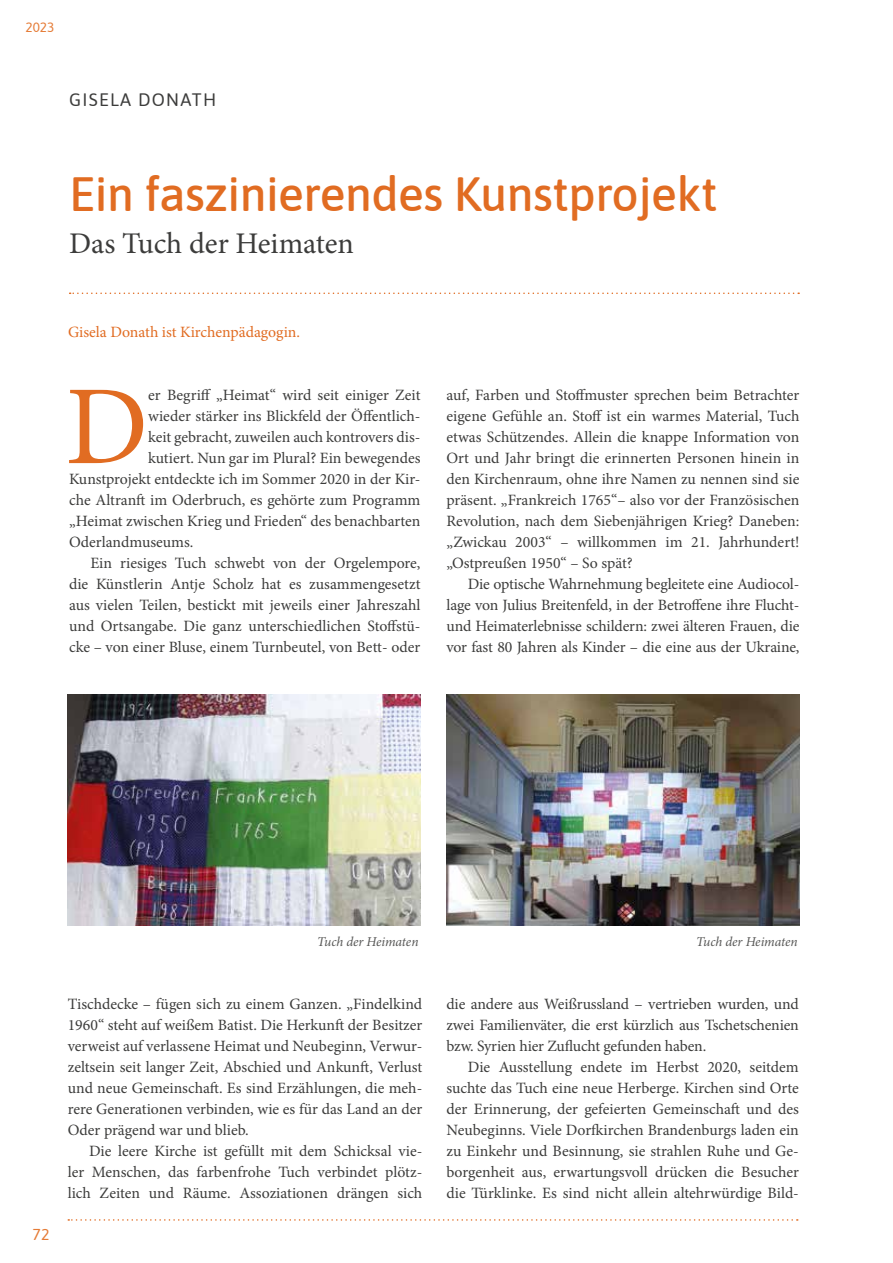
<style>
.page{position:relative;width:893px;height:1263px;background:#fff}
.page>*{position:absolute;margin:0;border:0;box-sizing:border-box;transform-origin:0 0}
.t1{font:112.65px "Minion Pro";color:#e16c22}
.t2{font:500 48px "Asap";letter-spacing:-.01em;color:#e16c22}
.t3{font:30px "Minion Pro";color:#3c3c3b}
.t4{font:18px "Asap";letter-spacing:.07em;color:#3c3c3b}
.t5{font:15.75px/21px "Minion Pro";color:#3c3c3b;text-align:justify}
.t6{font:15.75px "Minion Pro";letter-spacing:-.005em;color:#e16c22}
.t7{font:15.75px "Asap";color:#e57b36}
.t8{font:italic 13.5px "Minion Pro";letter-spacing:-.01em;color:#575756}
.t9{font:13.5px "Asap";color:#e57b36}
</style>
<div class="page">
<svg style="left:70px;top:293px;width:729px;height:1px"></svg>
<img style="left:68px;top:694px;width:353px;height:232px">
<img style="left:446px;top:694px;width:353px;height:231px">
<svg style="left:68px;top:1219px;width:730px;height:2px"></svg>
<p class="t9" style="left:26px;top:18px;width:30px">2023</p>
<p class="t4" style="left:69px;top:87px;width:149px">GISELA DONATH</p>
<h2 class="t2" style="left:69px;top:161px;width:650px">Ein faszinierendes Kunstprojekt</h2>
<h3 class="t3" style="left:69px;top:223px;width:286px">Das Tuch der Heimaten</h3>
<p class="t6" style="left:68px;top:321px;width:234px">Gisela Donath ist Kirchenpädagogin.</p>
<h1 class="t1" style="left:65px;top:352px;width:84px">D</h1>
<p class="t5" style="left:148px;top:385px;width:274px">er Begriff „Heimat“ wird seit einiger Zeit</p>
<p class="t5" style="left:148px;top:406px;width:274px">wieder stärker ins Blickfeld der Öffentlich-</p>
<p class="t5" style="left:148px;top:427px;width:274px">keit gebracht, zuweilen auch kontrovers dis-</p>
<p class="t5" style="left:148px;top:448px;width:274px">kutiert. Nun gar im Plural? Ein bewegendes</p>
<p class="t5" style="left:69px;top:469px;width:353px">Kunstprojekt entdeckte ich im Sommer 2020 in der Kir-</p>
<p class="t5" style="left:69px;top:490px;width:353px">che Altranft im Oderbruch, es gehörte zum Programm</p>
<p class="t5" style="left:69px;top:511px;width:353px">„Heimat zwischen Krieg und Frieden“ des benachbarten</p>
<p class="t5" style="left:69px;top:532px;width:126px">Oderlandmuseums.</p>
<p class="t5" style="left:90px;top:553px;width:332px">Ein riesiges Tuch schwebt von der Orgelempore,</p>
<p class="t5" style="left:69px;top:574px;width:353px">die Künstlerin Antje Scholz hat es zusammengesetzt</p>
<p class="t5" style="left:69px;top:595px;width:353px">aus vielen Teilen, bestickt mit jeweils einer Jahreszahl</p>
<p class="t5" style="left:69px;top:616px;width:353px">und Ortsangabe. Die ganz unterschiedlichen Stoffstü-</p>
<p class="t5" style="left:69px;top:637px;width:353px">cke – von einer Bluse, einem Turnbeutel, von Bett- oder</p>
<p class="t5" style="left:446px;top:385px;width:354px">auf, Farben und Stoffmuster sprechen beim Betrachter eigene Gefühle an. Stoff ist ein warmes Material, Tuch etwas Schützendes. Allein die knappe Information von Ort und Jahr bringt die erinnerten Personen hinein in den Kirchenraum, ohne ihre Namen zu nennen sind sie präsent. „Frankreich 1765“– also vor der Französischen Revolution, nach dem Siebenjährigen Krieg? Daneben: „Zwickau 2003“ – willkommen im 21. Jahrhundert! „Ostpreußen 1950“ – So spät?</p>
<p class="t5" style="left:446px;top:573px;width:354px;text-indent:21px">Die optische Wahrnehmung begleitete eine Audiocol&shy;lage von Julius Breitenfeld, in der Betroffene ihre Flucht&shy;und Heimaterlebnisse schildern: zwei älteren Frauen, die vor fast 80 Jahren als Kinder – die eine aus der Ukraine,</p>
<p class="t8" style="left:317px;top:932px;width:103px">Tuch der Heimaten</p>
<p class="t8" style="left:696px;top:932px;width:103px">Tuch der Heimaten</p>
<p class="t7" style="left:33px;top:1224px;width:18px">72</p>
<p class="t5" style="left:68px;top:994px;width:356px">Tischdecke – fügen sich zu einem Ganzen. „Findelkind 1960“ steht auf weißem Batist. Die Herkunft der Besitzer verweist auf verlassene Heimat und Neubeginn, Verwur&shy;zeltsein seit langer Zeit, Abschied und Ankunft, Verlust und neue Gemeinschaft. Es sind Erzählungen, die meh&shy;rere Generationen verbinden, wie es für das Land an der Oder prägend war und blieb.</p>
<p class="t5" style="left:68px;top:1141px;width:356px;text-indent:21px">Die leere Kirche ist gefüllt mit dem Schicksal vie&shy;ler Menschen, das farbenfrohe Tuch verbindet plötz&shy;lich Zeiten und Räume. Assoziationen drängen sich</p>
<p class="t5" style="left:446px;top:993px;width:354px">die andere aus Weißrussland – vertrieben wurden, und zwei Familienväter, die erst kürzlich aus Tschetschenien bzw. Syrien hier Zuflucht gefunden haben.</p>
<p class="t5" style="left:446px;top:1056px;width:354px;text-indent:21px">Die Ausstellung endete im Herbst 2020, seitdem suchte das Tuch eine neue Herberge. Kirchen sind Orte der Erinnerung, der gefeierten Gemeinschaft und des Neubeginns. Viele Dorfkirchen Brandenburgs laden ein zu Einkehr und Besinnung, sie strahlen Ruhe und Ge&shy;borgenheit aus, erwartungsvoll drücken die Besucher die Türklinke. Es sind nicht allein altehrwürdige Bild-</p>
</div>
